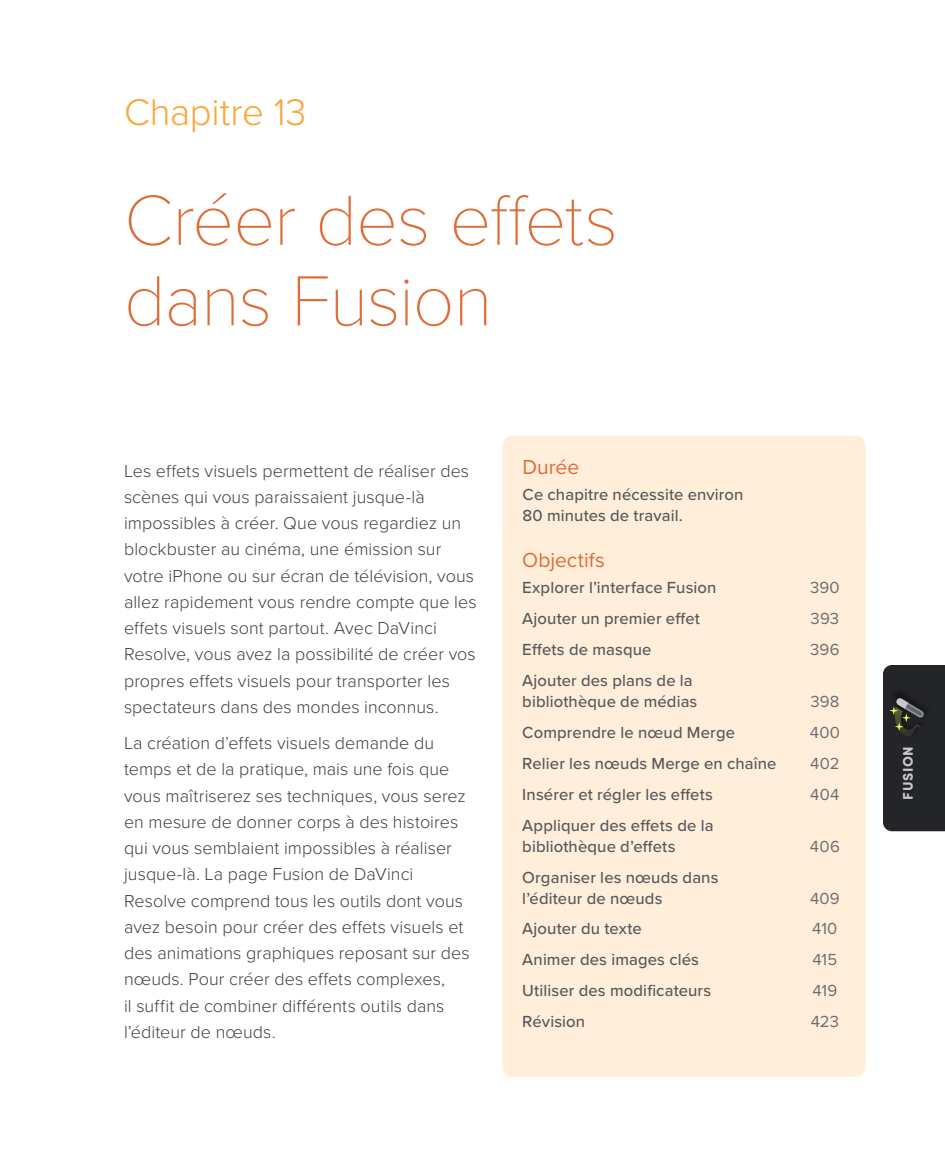
<style>
.page{position:relative;width:945px;height:1166px;background:#fff}
.page>*{position:absolute;margin:0;border:0;box-sizing:border-box;transform-origin:0 0}
.t1{font:100 73.5px/80.5px "Proxima Nova T";letter-spacing:-.015em;color:#df6d36}
.t2{font:300 38.5px "Proxima Nova";letter-spacing:-.005em;color:#faa634}
.t3{font:21px "Proxima Nova";color:#df6d36}
.t4{font:300 17.85px/26.2px "Proxima Nova";letter-spacing:.005em;color:#414042}
.t5{font:500 16.62px/21px "Proxima Nova";letter-spacing:.01em;color:#58595b}
.t6{font:16.62px "Proxima Nova";letter-spacing:.01em;color:#6d6e71}
.t7{font:900 14px "Sofia Pro";letter-spacing:.045em;color:#c8c8c8}
</style>
<div class="page">
<div style="left:503px;top:435px;width:363px;height:135px;background:#ffeeda;border-radius:10px"></div>
<div style="left:502px;top:529px;width:363px;height:547px;background:#ffeeda;border-radius:10px"></div>
<svg style="left:883px;top:665px;width:62px;height:166px;background:#28292b"></svg>
<h2 class="t2" style="left:124px;top:83px;width:184px">Chapitre 13</h2>
<h1 class="t1" style="left:124px;top:175px;width:496px">Créer des effets dans Fusion</h1>
<p class="t4" style="left:124px;top:456px;width:354px">Les effets visuels permettent de réaliser des scènes qui vous paraissaient jusque‑là impossibles à créer. Que vous regardiez un blockbuster au cinéma, une émission sur votre iPhone ou sur écran de télévision, vous allez rapidement vous rendre compte que les effets visuels sont partout. Avec DaVinci Resolve, vous avez la possibilité de créer vos propres effets visuels pour transporter les spectateurs dans des mondes inconnus.</p>
<p class="t4" style="left:124px;top:729px;width:347px">La création d’effets visuels demande du temps et de la pratique, mais une fois que vous maîtriserez ses techniques, vous serez en mesure de donner corps à des histoires qui vous semblaient impossibles à réaliser jusque-là. La page Fusion de DaVinci Resolve comprend tous les outils dont vous avez besoin pour créer des effets visuels et des animations graphiques reposant sur des nœuds. Pour créer des effets complexes,<br>il suffit de combiner différents outils dans l’éditeur de nœuds.</p>
<p class="t3" style="left:523px;top:451px;width:58px">Durée</p>
<p class="t5" style="left:523px;top:483px;width:223px">Ce chapitre nécessite environ<br>80 minutes de travail.</p>
<p class="t3" style="left:522px;top:544px;width:84px">Objectifs</p>
<p class="t5" style="left:522px;top:576px;width:196px">Explorer l’interface Fusion</p>
<p class="t6" style="left:810px;top:575px;width:31px">390</p>
<p class="t5" style="left:522px;top:607px;width:179px">Ajouter un premier effet</p>
<p class="t6" style="left:811px;top:606px;width:30px">393</p>
<p class="t5" style="left:522px;top:638px;width:131px">Effets de masque</p>
<p class="t6" style="left:810px;top:637px;width:31px">396</p>
<p class="t5" style="left:522px;top:669px;width:177px">Ajouter des plans de la bibliothèque de médias</p>
<p class="t6" style="left:810px;top:689px;width:31px">398</p>
<p class="t5" style="left:522px;top:721px;width:214px">Comprendre le nœud Merge</p>
<p class="t6" style="left:810px;top:720px;width:32px">400</p>
<p class="t5" style="left:522px;top:752px;width:256px">Relier les nœuds Merge en chaîne</p>
<p class="t6" style="left:810px;top:750px;width:31px">402</p>
<p class="t5" style="left:522px;top:783px;width:192px">Insérer et régler les effets</p>
<p class="t6" style="left:810px;top:781px;width:31px">404</p>
<p class="t5" style="left:522px;top:814px;width:193px">Appliquer des effets de la bibliothèque d’effets</p>
<p class="t6" style="left:810px;top:833px;width:31px">406</p>
<p class="t5" style="left:522px;top:865px;width:198px">Organiser les nœuds dans l’éditeur de nœuds</p>
<p class="t6" style="left:810px;top:885px;width:31px">409</p>
<p class="t5" style="left:522px;top:917px;width:121px">Ajouter du texte</p>
<p class="t6" style="left:812px;top:916px;width:27px">410</p>
<p class="t5" style="left:522px;top:948px;width:178px">Animer des images clés</p>
<p class="t6" style="left:813px;top:947px;width:26px">415</p>
<p class="t5" style="left:522px;top:979px;width:190px">Utiliser des modificateurs</p>
<p class="t6" style="left:812px;top:978px;width:26px">419</p>
<p class="t5" style="left:522px;top:1010px;width:64px">Révision</p>
<p class="t6" style="left:811px;top:1009px;width:30px">423</p>
<p class="t7" style="left:897px;top:799px;width:55px;rotate:-90deg">FUSION</p>
</div>
